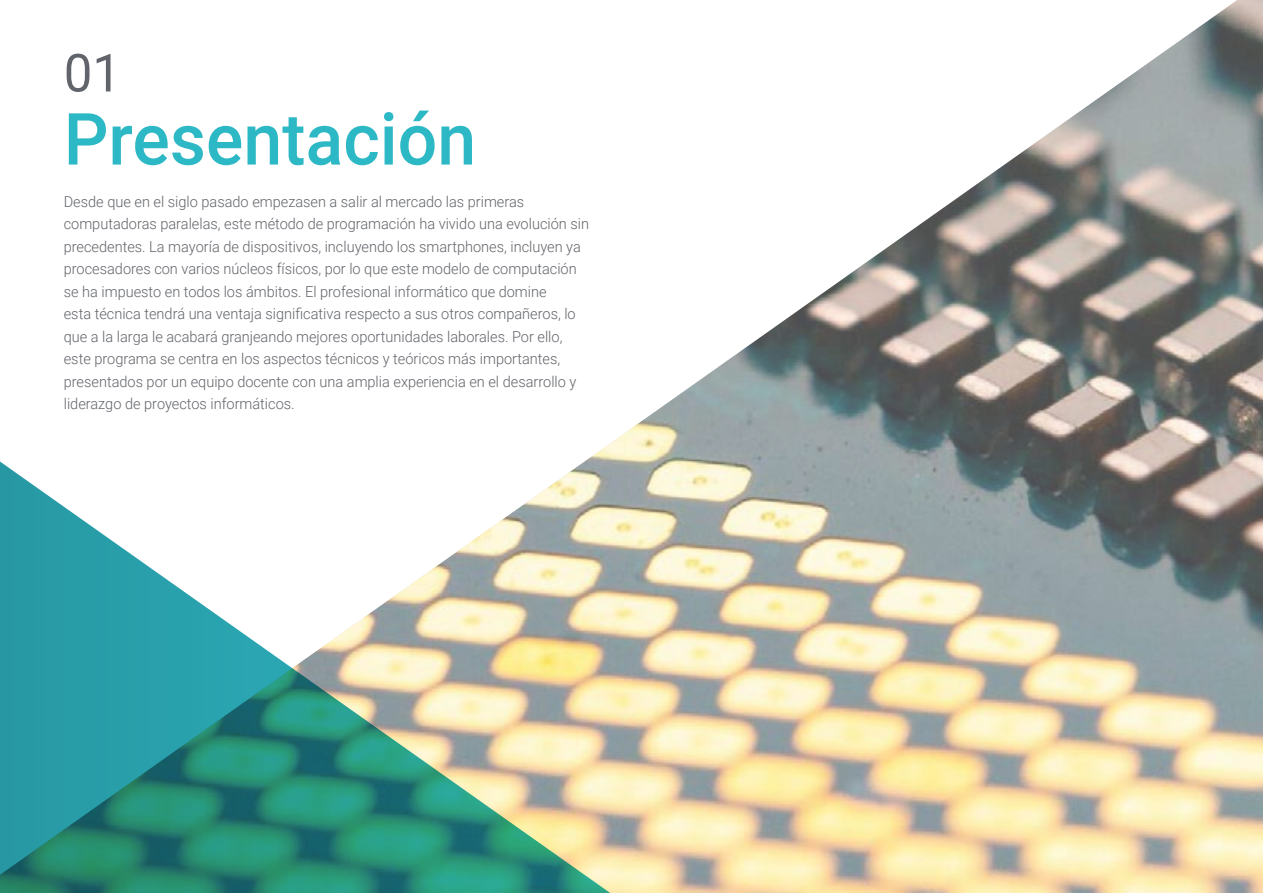
<style>
.page{position:relative;width:1263px;height:893px;background:#fff}
.page>*{position:absolute;margin:0;border:0;box-sizing:border-box;transform-origin:0 0}
.t1{font:500 72px "Roboto";color:#2db8c5}
.t2{font:52.5px "Roboto";color:#61646a}
.t3{font:300 15px/22.5px "Roboto";color:#61646a}
</style>
<div class="page">
<img style="left:607px;top:0;width:656px;height:893px">
<svg style="left:0;top:446px;width:640px;height:447px"></svg>
<h2 class="t2" style="left:64px;top:36px;width:59px">01</h2>
<h1 class="t1" style="left:64px;top:89px;width:414px">Presentación</h1>
<p class="t3" style="left:64px;top:190px;width:527px">Desde que en el siglo pasado empezasen a salir al mercado las primeras computadoras paralelas, este método de programación ha vivido una evolución sin precedentes. La mayoría de dispositivos, incluyendo los smartphones, incluyen ya procesadores con varios núcleos físicos, por lo que este modelo de computación se ha impuesto en todos los ámbitos. El profesional informático que domine<br>esta técnica tendrá una ventaja significativa respecto a sus otros compañeros, lo que a la larga le acabará granjeando mejores oportunidades laborales. Por ello, este programa se centra en los aspectos técnicos y teóricos más importantes, presentados por un equipo docente con una amplia experiencia en el desarrollo y liderazgo de proyectos informáticos.</p>
</div>
